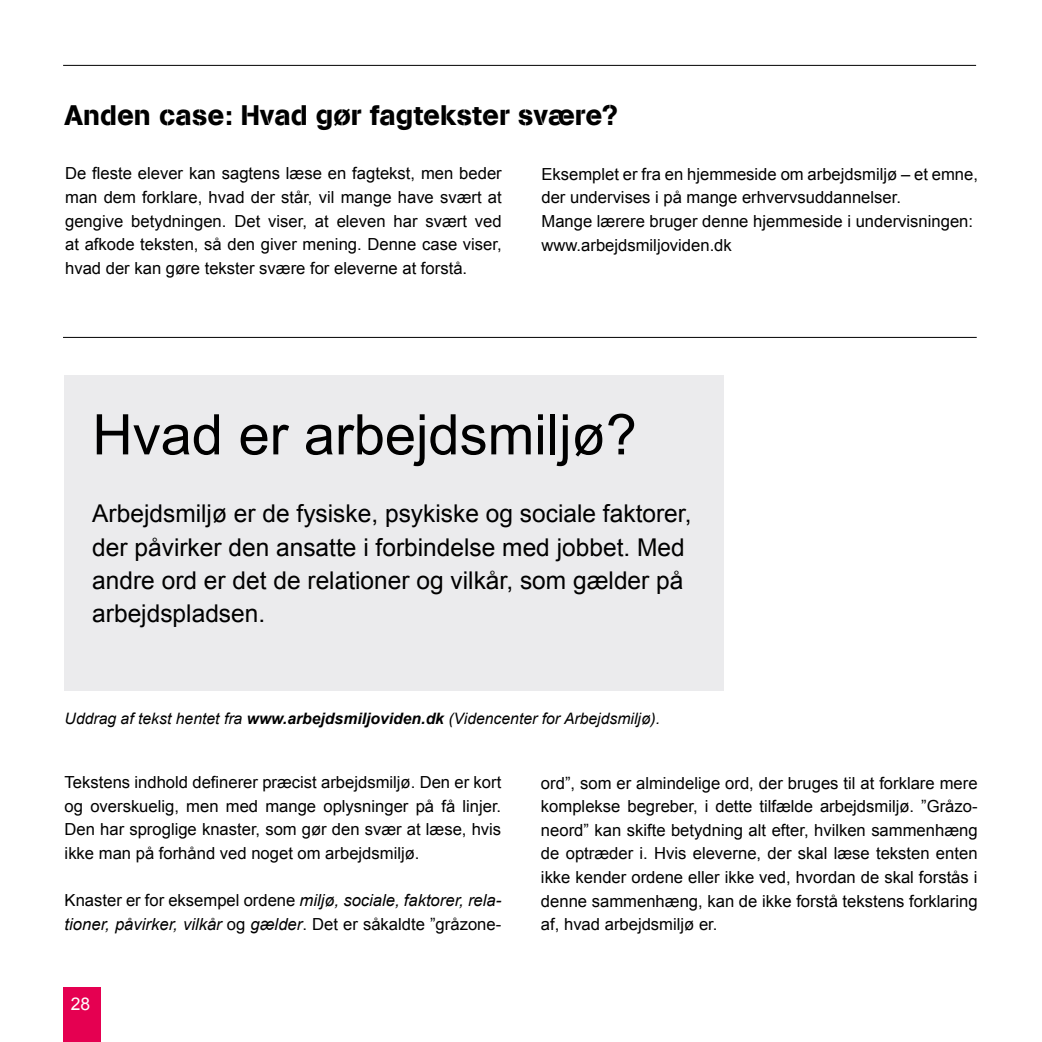
<style>
.page{position:relative;width:1042px;height:1042px;background:#fff}
.page>*{position:absolute;margin:0;border:0;box-sizing:border-box;transform-origin:0 0}
.t1{font:56px "Arial";color:#000}
.t2{font:28px "AG Book BQ Stencil";color:#000}
.t3{font:24.5px/33.2px "Arial";color:#000}
.t4{font:17.5px "Arial";color:#fff}
.t5{font:16.62px/23.6px "Arial";color:#000;text-align:justify}
.t6{font:italic 16.62px/23.6px "Arial";color:#000}
.t7{font:italic 15.75px "Arial";color:#000}
.s1{font-weight:700}
.s2{font-style:normal}
</style>
<div class="page">
<div style="left:63px;top:987px;width:37px;height:55px;background:#e50051"></div>
<div style="left:64px;top:375px;width:660px;height:316px;background:#ebebed"></div>
<hr style="left:63px;top:65px;width:913px;height:1px;background:#000">
<hr style="left:63px;top:337px;width:913px;height:1px;background:#000">
<h2 class="t2" style="left:64px;top:98px;width:555px">Anden case: Hvad gør fagtekster svære?</h2>
<p class="t5" style="left:65px;top:162px;width:438px">De fleste elever kan sagtens læse en fagtekst, men beder man dem forklare, hvad der står, vil mange have svært at gengive betydningen. Det viser, at eleven har svært ved at afkode teksten, så den giver mening. Denne case viser, hvad der kan gøre tekster svære for eleverne at forstå.</p>
<p class="t5" style="left:541px;top:162px;width:438px;text-align:left">Eksemplet er fra en hjemmeside om arbejdsmiljø – et emne, der undervises i på mange erhvervsuddannelser.<br>Mange lærere bruger denne hjemmeside i undervisningen: www.arbejdsmiljoviden.dk</p>
<h1 class="t1" style="left:92px;top:398px;width:546px">Hvad er arbejdsmiljø?</h1>
<h3 class="t3" style="left:92px;top:497px;width:601px">Arbejdsmiljø er de fysiske, psykiske og sociale faktorer, der påvirker den ansatte i forbindelse med jobbet. Med andre ord er det de relationer og vilkår, som gælder på arbejdspladsen.</h3>
<p class="t7" style="left:65px;top:708px;width:597px">Uddrag af tekst hentet fra <span class="s1">www.arbejdsmiljoviden.dk</span> (Videncenter for Arbejdsmiljø).</p>
<p class="t5" style="left:65px;top:770px;width:438px">Tekstens indhold definerer præcist arbejdsmiljø. Den er kort og overskuelig, men med mange oplysninger på få linjer.<br>Den har sproglige knaster, som gør den svær at læse, hvis ikke man på forhånd ved noget om arbejdsmiljø.</p>
<p class="t6" style="left:65px;top:889px;width:438px"><span class="s2">Knaster er for eksempel ordene</span> miljø, sociale, faktorer, rela&shy;tioner, påvirker, vilkår <span class="s2">og</span> gælder<span class="s2">. Det er såkaldte ”gråzone-</span></p>
<p class="t4" style="left:71px;top:992px;width:21px">28</p>
<p class="t5" style="left:541px;top:771px;width:438px">ord”, som er almindelige ord, der bruges til at forklare mere komplekse begreber, i dette tilfælde arbejdsmiljø. ”Gråzo&shy;neord” kan skifte betydning alt efter, hvilken sammenhæng de optræder i. Hvis eleverne, der skal læse teksten enten ikke kender ordene eller ikke ved, hvordan de skal forstås i denne sammenhæng, kan de ikke forstå tekstens forklaring af, hvad arbejdsmiljø er.</p>
</div>
